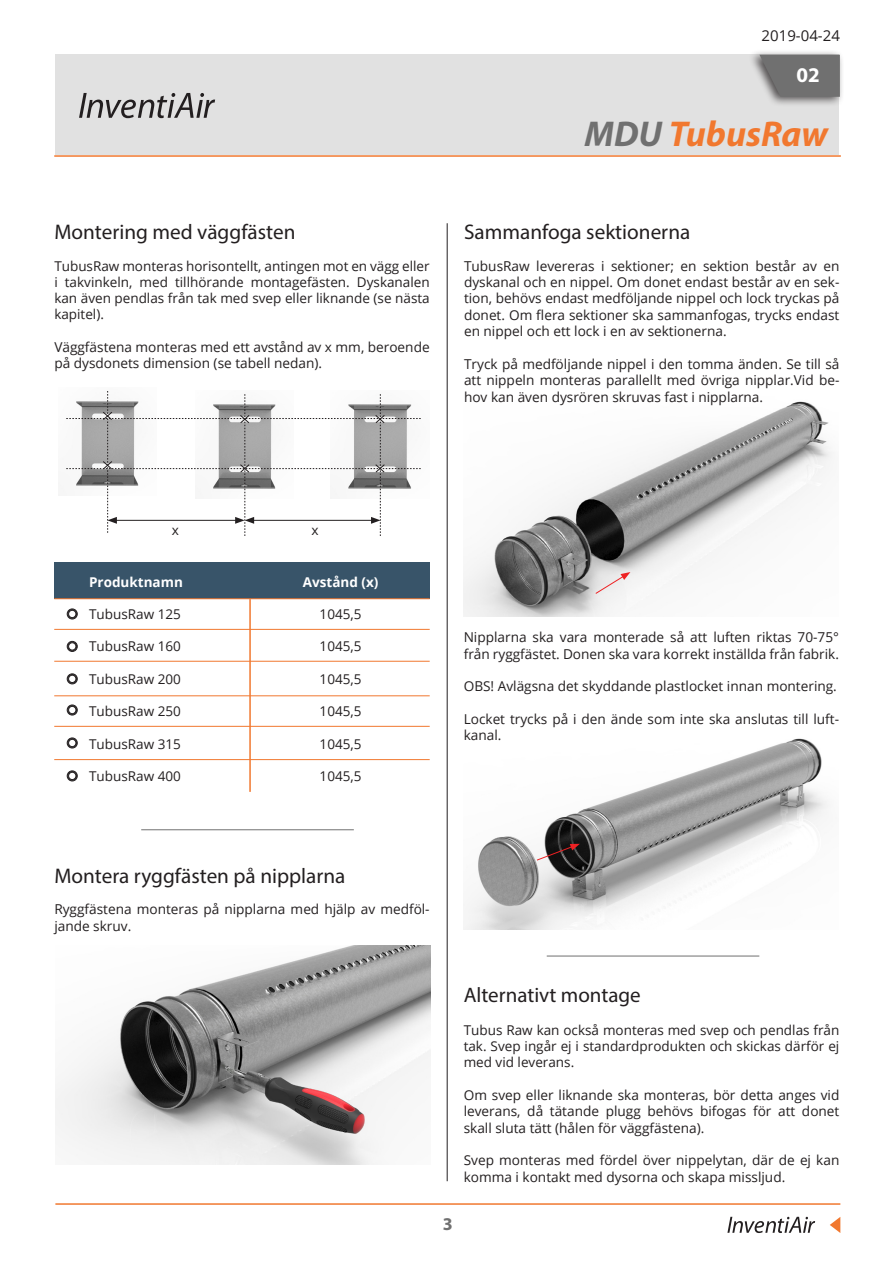
<style>
.page{position:relative;width:893px;height:1263px;background:#fff}
.page>*{position:absolute;margin:0;border:0;box-sizing:border-box;transform-origin:0 0}
.t1{font:italic 700 36px "Myriad Pro";color:#f1782f}
.t2{font:21.15px "Myriad Pro";color:#231f20}
.t3{font:21px "Myriad Pro";color:#231f20}
.t4{font:700 21px "Myriad Pro";color:#fff}
.t5{font:700 18px "Myriad Pro";color:#707070}
.t6{font:15px "Open Sans";color:#231f20}
.t7{font:13.65px/16.4px "Open Sans";color:#231f20}
.t8{font:13.5px/16.2px "Open Sans";color:#231f20;text-align:justify}
.t9{font:700 13.5px "Open Sans";color:#fff}
.s1{color:#707070}
</style>
<div class="page">
<img style="left:464px;top:738px;width:365px;height:191px">
<svg style="left:536px;top:844px;width:44px;height:17px"></svg>
<img style="left:55px;top:946px;width:375px;height:219px">
<img style="left:464px;top:401px;width:368px;height:216px">
<svg style="left:727px;top:1217px;width:88px;height:16px"></svg>
<svg style="left:830px;top:1217px;width:10px;height:16px"></svg>
<hr style="left:55px;top:1203px;width:785px;height:2px;background:#f1782f">
<div style="left:55px;top:55px;width:783px;height:100px;background:#e1e1e1"></div>
<svg style="left:79px;top:93px;width:136px;height:25px"></svg>
<div style="left:749px;top:49px;width:96px;height:58px;background:#231f20;opacity:.75"></div>
<svg style="left:759px;top:55px;width:81px;height:42px;background:#777"></svg>
<hr style="left:54px;top:155px;width:787px;height:2px;background:#f1782f">
<hr style="left:447px;top:223px;width:1px;height:958px;background:#231f20">
<hr style="left:141px;top:829px;width:213px;height:1px;background:#707070">
<hr style="left:547px;top:956px;width:212px;height:1px;background:#707070">
<svg style="left:595px;top:572px;width:35px;height:22px"></svg>
<svg style="left:66px;top:391px;width:355px;height:145px"></svg>
<div style="left:54px;top:562px;width:376px;height:36px;background:#385469"></div>
<div style="left:67px;top:609px;width:11px;height:10px;border:1px solid #231f20;border-radius:50%"></div>
<div style="left:68px;top:609px;width:9px;height:9px;border:1px solid #231f20;border-radius:50%"></div>
<div style="left:68px;top:610px;width:8px;height:8px;border:1px solid #231f20;border-radius:50%"></div>
<div style="left:67px;top:641px;width:11px;height:11px;border:1px solid #231f20;border-radius:50%"></div>
<div style="left:68px;top:642px;width:9px;height:9px;border:1px solid #231f20;border-radius:50%"></div>
<div style="left:68px;top:642px;width:8px;height:8px;border:1px solid #231f20;border-radius:50%"></div>
<div style="left:67px;top:673px;width:11px;height:11px;border:1px solid #231f20;border-radius:50%"></div>
<div style="left:68px;top:674px;width:9px;height:9px;border:1px solid #231f20;border-radius:50%"></div>
<div style="left:68px;top:675px;width:8px;height:8px;border:1px solid #231f20;border-radius:50%"></div>
<div style="left:67px;top:705px;width:11px;height:10px;border:1px solid #231f20;border-radius:50%"></div>
<div style="left:68px;top:705px;width:9px;height:9px;border:1px solid #231f20;border-radius:50%"></div>
<div style="left:68px;top:706px;width:8px;height:8px;border:1px solid #231f20;border-radius:50%"></div>
<div style="left:67px;top:738px;width:11px;height:10px;border:1px solid #231f20;border-radius:50%"></div>
<div style="left:68px;top:738px;width:9px;height:9px;border:1px solid #231f20;border-radius:50%"></div>
<div style="left:68px;top:739px;width:8px;height:8px;border:1px solid #231f20;border-radius:50%"></div>
<div style="left:67px;top:770px;width:11px;height:11px;border:1px solid #231f20;border-radius:50%"></div>
<div style="left:68px;top:771px;width:9px;height:9px;border:1px solid #231f20;border-radius:50%"></div>
<div style="left:68px;top:772px;width:8px;height:8px;border:1px solid #231f20;border-radius:50%"></div>
<hr style="left:54px;top:629px;width:376px;height:1px;background:#f1782f">
<hr style="left:54px;top:661px;width:376px;height:1px;background:#f1782f">
<hr style="left:54px;top:695px;width:376px;height:1px;background:#f1782f">
<hr style="left:54px;top:726px;width:376px;height:1px;background:#f1782f">
<hr style="left:54px;top:759px;width:376px;height:1px;background:#f1782f">
<hr style="left:54px;top:598px;width:376px;height:1px;background:#f1782f">
<hr style="left:249px;top:599px;width:2px;height:193px;background:#f1782f">
<p class="t2" style="left:54px;top:219px;width:243px">Montering med väggfästen</p>
<p class="t8" style="left:54px;top:257px;width:377px">TubusRaw monteras horisontellt, antingen mot en vägg eller i takvinkeln, med tillhörande montagefästen. Dyskanalen kan även pendlas från tak med svep eller liknande (se nästa kapitel).</p>
<p class="t7" style="left:54px;top:338px;width:377px">Väggfästena monteras med ett avstånd av x mm, beroende på dysdonets dimension (se tabell nedan).</p>
<p class="t6" style="left:762px;top:25px;width:80px">2019-04-24</p>
<p class="t4" style="left:797px;top:61px;width:25px">02</p>
<p class="t1" style="left:585px;top:110px;width:245px"><span class="s1">MDU</span> TubusRaw</p>
<p class="t2" style="left:464px;top:219px;width:228px">Sammanfoga sektionerna</p>
<p class="t7" style="left:464px;top:257px;width:377px;text-align:justify">TubusRaw levereras i sektioner; en sektion består av en dyskanal och en nippel. Om donet endast består av en sek&shy;tion, behövs endast medföljande nippel och lock tryckas på donet. Om flera sektioner ska sammanfogas, trycks endast en nippel och ett lock i en av sektionerna.</p>
<p class="t7" style="left:464px;top:355px;width:377px;text-align:justify">Tryck på medföljande nippel i den tomma änden. Se till så att nippeln monteras parallellt med övriga nipplar.Vid be&shy;hov kan även dysrören skruvas fast i nipplarna.</p>
<p class="t7" style="left:172px;top:522px;width:9px">x</p>
<p class="t7" style="left:312px;top:522px;width:9px">x</p>
<p class="t9" style="left:89px;top:572px;width:95px">Produktnamn</p>
<p class="t8" style="left:89px;top:605px;width:93px">TubusRaw 125</p>
<p class="t8" style="left:89px;top:638px;width:93px">TubusRaw 160</p>
<p class="t8" style="left:89px;top:670px;width:93px">TubusRaw 200</p>
<p class="t8" style="left:89px;top:703px;width:93px">TubusRaw 250</p>
<p class="t8" style="left:89px;top:735px;width:93px">TubusRaw 315</p>
<p class="t8" style="left:89px;top:767px;width:93px">TubusRaw 400</p>
<p class="t9" style="left:303px;top:572px;width:77px">Avstånd (x)</p>
<p class="t8" style="left:320px;top:605px;width:43px">1045,5</p>
<p class="t8" style="left:320px;top:638px;width:43px">1045,5</p>
<p class="t8" style="left:320px;top:670px;width:43px">1045,5</p>
<p class="t8" style="left:320px;top:703px;width:43px">1045,5</p>
<p class="t8" style="left:320px;top:735px;width:43px">1045,5</p>
<p class="t8" style="left:320px;top:767px;width:43px">1045,5</p>
<p class="t7" style="left:464px;top:629px;width:377px">Nipplarna ska vara monterade så att luften riktas 70-75° från ryggfästet. Donen ska vara korrekt inställda från fabrik.</p>
<p class="t7" style="left:464px;top:678px;width:375px">OBS! Avlägsna det skyddande plastlocket innan montering.</p>
<p class="t7" style="left:464px;top:710px;width:377px">Locket trycks på i den ände som inte ska anslutas till luft&shy;kanal.</p>
<p class="t2" style="left:54px;top:862px;width:293px">Montera ryggfästen på nipplarna</p>
<p class="t7" style="left:54px;top:901px;width:377px">Ryggfästena monteras på nipplarna med hjälp av medföl&shy;jande skruv.</p>
<p class="t3" style="left:464px;top:982px;width:179px">Alternativt montage</p>
<p class="t8" style="left:464px;top:1021px;width:377px">Tubus Raw kan också monteras med svep och pendlas från tak. Svep ingår ej i standardprodukten och skickas därför ej med vid leverans.</p>
<p class="t7" style="left:464px;top:1086px;width:377px;text-align:justify">Om svep eller liknande ska monteras, bör detta anges vid leverans, då tätande plugg behövs bifogas för att donet skall sluta tätt (hålen för väggfästena).</p>
<p class="t7" style="left:464px;top:1152px;width:377px">Svep monteras med fördel över nippelytan, där de ej kan komma i kontakt med dysorna och skapa missljud.</p>
<p class="t5" style="left:443px;top:1212px;width:11px">3</p>
</div>
